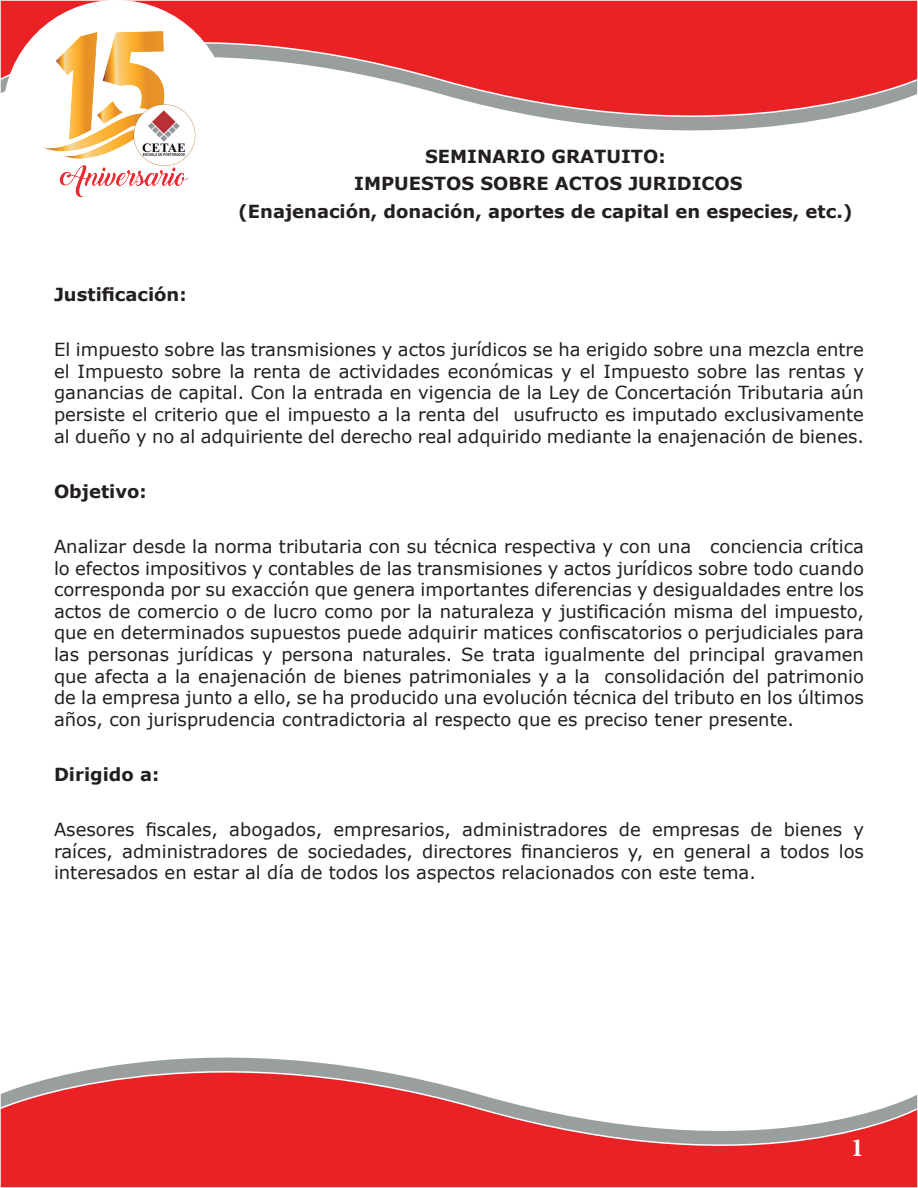
<style>
.page{position:relative;width:918px;height:1188px;background:#fff}
.page>*{position:absolute;margin:0;border:0;box-sizing:border-box;transform-origin:0 0}
.t1{font:700 26.25px "Minion Pro";color:#fff}
.t2{font:18px/21.6px "Verdana";color:#231f20;text-align:justify}
.t3{font:700 18px "Verdana";color:#231f20}
</style>
<div class="page">
<svg style="left:0;top:0;width:918px;height:131px"></svg>
<svg style="left:0;top:1057px;width:918px;height:131px"></svg>
<div style="left:3px;top:0;width:227px;height:227px;background:#fff;border-radius:50%"></div>
<img style="left:23px;top:12px;width:193px;height:186px">
<p class="t3" style="left:54px;top:282px;width:134px">Justificación:</p>
<p class="t3" style="left:425px;top:144px;width:242px">SEMINARIO GRATUITO:</p>
<p class="t3" style="left:354px;top:171px;width:390px">IMPUESTOS SOBRE ACTOS JURIDICOS</p>
<p class="t3" style="left:238px;top:199px;width:616px">(Enajenación, donación, aportes de capital en especies, etc.)</p>
<p class="t2" style="left:54px;top:339px;width:812px">El impuesto sobre las transmisiones y actos jurídicos se ha erigido sobre una mezcla entre el Impuesto sobre la renta de actividades económicas y el Impuesto sobre las rentas y ganancias de capital. Con la entrada en vigencia de la Ley de Concertación Tributaria aún persiste el criterio que el impuesto a la renta del usufructo es imputado exclusivamente al dueño y no al adquiriente del derecho real adquirido mediante la enajenación de bienes.</p>
<p class="t3" style="left:54px;top:479px;width:94px">Objetivo:</p>
<p class="t2" style="left:54px;top:536px;width:812px">Analizar desde la norma tributaria con su técnica respectiva y con una conciencia crítica lo efectos impositivos y contables de las transmisiones y actos jurídicos sobre todo cuando corresponda por su exacción que genera importantes diferencias y desigualdades entre los actos de comercio o de lucro como por la naturaleza y justificación misma del impuesto, que en determinados supuestos puede adquirir matices confiscatorios o perjudiciales para las personas jurídicas y persona naturales. Se trata igualmente del principal gravamen que afecta a la enajenación de bienes patrimoniales y a la consolidación del patrimonio de la empresa junto a ello, se ha producido una evolución técnica del tributo en los últimos años, con jurisprudencia contradictoria al respecto que es preciso tener presente.</p>
<p class="t3" style="left:54px;top:762px;width:107px">Dirigido a:</p>
<p class="t2" style="left:54px;top:819px;width:812px">Asesores fiscales, abogados, empresarios, administradores de empresas de bienes y raíces, administradores de sociedades, directores financieros y, en general a todos los interesados en estar al día de todos los aspectos relacionados con este tema.</p>
<p class="t1" style="left:851px;top:1129px;width:15px">1</p>
</div>
